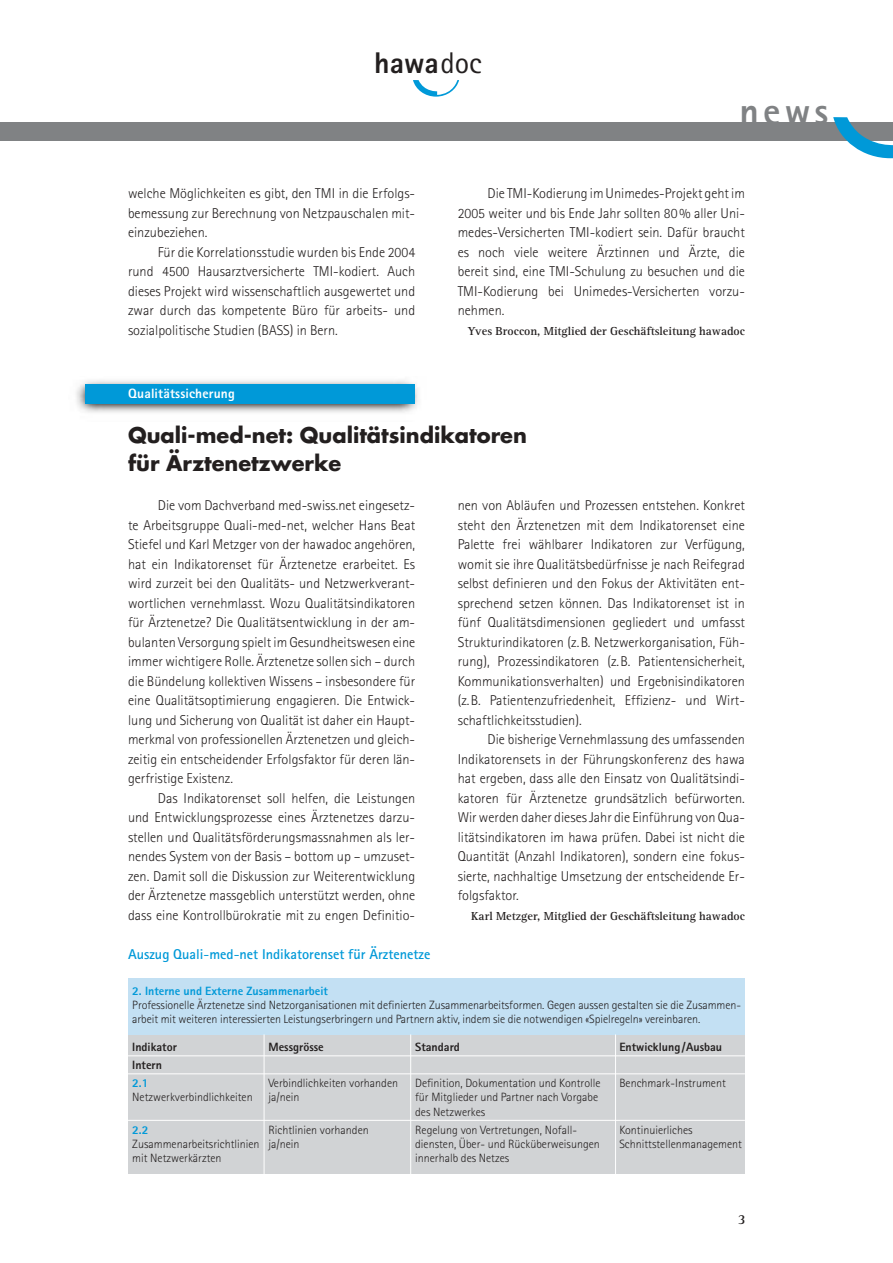
<style>
.page{position:relative;width:893px;height:1263px;background:#fff}
.page>*{position:absolute;margin:0;border:0;box-sizing:border-box;transform-origin:0 0}
.t1{font:800 37.5px "Rotis Sans Serif";color:#808284}
.t2{font:800 30px "Rotis Sans Serif";color:#231f1f}
.t3{font:700 21px/28.5px "Futura";color:#231f1f}
.t4{font:300 14.25px/19.5px "Rotis Sans Serif";color:#231f1f;text-align:justify}
.t5{font:700 14.25px "Rotis Sans Serif";color:#0099d8}
.t6{font:700 14.25px "Rotis Serif";color:#231f1f}
.t7{font:800 13.5px "Rotis Sans Serif";letter-spacing:.01em;color:#fff}
.t8{font:300 12px/14.2px "Rotis Sans Serif";color:#231f1f}
.t9{font:700 12px "Rotis Serif";color:#231f1f}
.t10{font:800 12px "Rotis Sans Serif";color:#231f1f}
.t11{font:800 12px "Rotis Sans Serif";color:#0099d8}
.s1{font-weight:400}
</style>
<div class="page">
<img style="left:76px;top:380px;width:342px;height:33px">
<div style="left:128px;top:1034px;width:617px;height:140px;background:#d1d3d5"></div>
<div style="left:128px;top:978px;width:617px;height:57px;background:#c3e0f3"></div>
<svg style="left:413px;top:80px;width:46px;height:17px"></svg>
<div style="left:0;top:123px;width:892px;height:18px;background:#808284"></div>
<svg style="left:833px;top:117px;width:59px;height:41px"></svg>
<hr style="left:128px;top:1055px;width:617px;height:1px;background:#fff">
<hr style="left:128px;top:1073px;width:617px;height:1px;background:#fff">
<hr style="left:128px;top:1120px;width:617px;height:1px;background:#fff">
<hr style="left:263px;top:1034px;width:1px;height:148px;background:#fff">
<hr style="left:410px;top:1034px;width:1px;height:148px;background:#fff">
<hr style="left:615px;top:1034px;width:1px;height:148px;background:#fff">
<div style="left:85px;top:385px;width:330px;height:19px;background:#0099d8"></div>
<h2 class="t2" style="left:374px;top:53px;width:109px">hawa<span class="s1">doc</span></h2>
<h1 class="t1" style="left:739px;top:98px;width:90px">news</h1>
<p class="t4" style="left:128px;top:185px;width:288px">welche Möglichkeiten es gibt, den TMI in die Erfolgs&shy;bemessung zur Berechnung von Netzpauschalen mit&shy;einzubeziehen.</p>
<p class="t4" style="left:128px;top:244px;width:288px;text-indent:30px">Für die Korrelationsstudie wurden bis Ende 2004 rund 4500 Hausarztversicherte TMI-kodiert. Auch dieses Projekt wird wissenschaftlich ausgewertet und zwar durch das kompetente Büro für arbeits- und sozialpolitische Studien (BASS) in Bern.</p>
<p class="t7" style="left:128px;top:389px;width:108px">Qualitätssicherung</p>
<p class="t4" style="left:457px;top:185px;width:289px;text-indent:30px">Die TMI-Kodierung im Unimedes-Projekt geht im 2005 weiter und bis Ende Jahr sollten 80 % aller Uni&shy;medes-Versicherten TMI-kodiert sein. Dafür braucht es noch viele weitere Ärztinnen und Ärzte, die bereit sind, eine TMI-Schulung zu besuchen und die TMI-Kodierung bei Unimedes-Versicherten vorzu&shy;nehmen.</p>
<p class="t9" style="left:468px;top:327px;width:278px">Yves Broccon, Mitglied der Geschäftsleitung hawadoc</p>
<h3 class="t3" style="left:128px;top:423px;width:400px">Quali-med-net: Qualitätsindikatoren für Ärztenetzwerke</h3>
<p class="t4" style="left:128px;top:497px;width:289px;text-indent:30px">Die vom Dachverband med-swiss.net eingesetz&shy;te Arbeitsgruppe Quali-med-net, welcher Hans Beat Stiefel und Karl Metzger von der hawadoc angehören, hat ein Indikatorenset für Ärztenetze erarbeitet. Es wird zurzeit bei den Qualitäts- und Netzwerkverant&shy;wortlichen vernehmlasst. Wozu Qualitätsindikatoren für Ärztenetze? Die Qualitätsentwicklung in der am&shy;bulanten Versorgung spielt im Gesundheitswesen eine immer wichtigere Rolle. Ärztenetze sollen sich – durch die Bündelung kollektiven Wissens – insbesondere für eine Qualitätsoptimierung engagieren. Die Entwick&shy;lung und Sicherung von Qualität ist daher ein Haupt&shy;merkmal von professionellen Ärztenetzen und gleich&shy;zeitig ein entscheidender Erfolgsfaktor für deren län&shy;gerfristige Existenz.</p>
<p class="t4" style="left:128px;top:790px;width:289px;text-indent:30px">Das Indikatorenset soll helfen, die Leistungen und Entwicklungsprozesse eines Ärztenetzes darzu&shy;stellen und Qualitätsförderungsmassnahmen als ler&shy;nendes System von der Basis – bottom up – umzuset&shy;zen. Damit soll die Diskussion zur Weiterentwicklung der Ärztenetze massgeblich unterstützt werden, ohne dass eine Kontrollbürokratie mit zu engen Definitio-</p>
<p class="t5" style="left:128px;top:949px;width:304px">Auszug Quali<span class="s1">-</span>med<span class="s1">-</span>net Indikatorenset für Ärztenetze</p>
<p class="t4" style="left:458px;top:497px;width:288px">nen von Abläufen und Prozessen entstehen. Konkret steht den Ärztenetzen mit dem Indikatorenset eine Palette frei wählbarer Indikatoren zur Verfügung, womit sie ihre Qualitätsbedürfnisse je nach Reifegrad selbst definieren und den Fokus der Aktivitäten ent&shy;sprechend setzen können. Das Indikatorenset ist in fünf Qualitätsdimensionen gegliedert und umfasst Strukturindikatoren (z.B. Netzwerkorganisation, Füh&shy;rung), Prozessindikatoren (z.B. Patientensicherheit, Kommunikationsverhalten) und Ergebnisindikatoren (z.B. Patientenzufriedenheit, Effizienz- und Wirt&shy;schaftlichkeitsstudien).</p>
<p class="t4" style="left:458px;top:731px;width:289px;text-indent:30px">Die bisherige Vernehmlassung des umfassenden Indikatorensets in der Führungskonferenz des hawa hat ergeben, dass alle den Einsatz von Qualitätsindi&shy;katoren für Ärztenetze grundsätzlich befürworten.<br>Wir werden daher dieses Jahr die Einführung von Qua&shy;litätsindikatoren im hawa prüfen. Dabei ist nicht die Quantität (Anzahl Indikatoren), sondern eine fokus&shy;sierte, nachhaltige Umsetzung der entscheidende Er&shy;folgsfaktor.</p>
<p class="t9" style="left:471px;top:912px;width:275px">Karl Metzger, Mitglied der Geschäftsleitung hawadoc</p>
<p class="t11" style="left:132px;top:987px;width:197px">2. Interne und Externe Zusammenarbeit</p>
<p class="t8" style="left:132px;top:999px;width:610px">Professionelle Ärztenetze sind Netzorganisationen mit definierten Zusammenarbeitsformen. Gegen aussen gestalten sie die Zusammen&shy;arbeit mit weiteren interessierten Leistungserbringern und Partnern aktiv, indem sie die notwendigen «Spielregeln» vereinbaren.</p>
<p class="t10" style="left:132px;top:1043px;width:46px">Indikator</p>
<p class="t10" style="left:268px;top:1043px;width:57px">Messgrösse</p>
<p class="t10" style="left:415px;top:1043px;width:46px">Standard</p>
<p class="t10" style="left:619px;top:1043px;width:104px">Entwicklung/Ausbau</p>
<p class="t10" style="left:132px;top:1061px;width:31px">Intern</p>
<p class="t11" style="left:132px;top:1079px;width:18px">2.1</p>
<p class="t8" style="left:268px;top:1077px;width:131px">Verbindlichkeiten vorhanden</p>
<p class="t8" style="left:415px;top:1077px;width:187px">Definition, Dokumentation und Kontrolle</p>
<p class="t8" style="left:619px;top:1077px;width:108px">Benchmark-Instrument</p>
<p class="t8" style="left:132px;top:1091px;width:122px">Netzwerkverbindlichkeiten</p>
<p class="t8" style="left:268px;top:1091px;width:33px">ja/nein</p>
<p class="t8" style="left:415px;top:1091px;width:184px">für Mitglieder und Partner nach Vorgabe des Netzwerkes</p>
<p class="t11" style="left:132px;top:1125px;width:18px">2.2</p>
<p class="t8" style="left:268px;top:1124px;width:102px">Richtlinien vorhanden</p>
<p class="t8" style="left:415px;top:1124px;width:163px">Regelung von Vertretungen, Nofall-</p>
<p class="t8" style="left:619px;top:1124px;width:75px">Kontinuierliches</p>
<p class="t8" style="left:132px;top:1138px;width:169px">Zusammenarbeitsrichtlinien ja/nein</p>
<p class="t8" style="left:415px;top:1138px;width:186px">diensten, Über- und Rücküberweisungen</p>
<p class="t8" style="left:619px;top:1138px;width:124px">Schnittstellenmanagement</p>
<p class="t8" style="left:132px;top:1152px;width:91px">mit Netzwerkärzten</p>
<p class="t8" style="left:415px;top:1152px;width:96px">innerhalb des Netzes</p>
<p class="t6" style="left:737px;top:1214px;width:9px">3</p>
</div>
